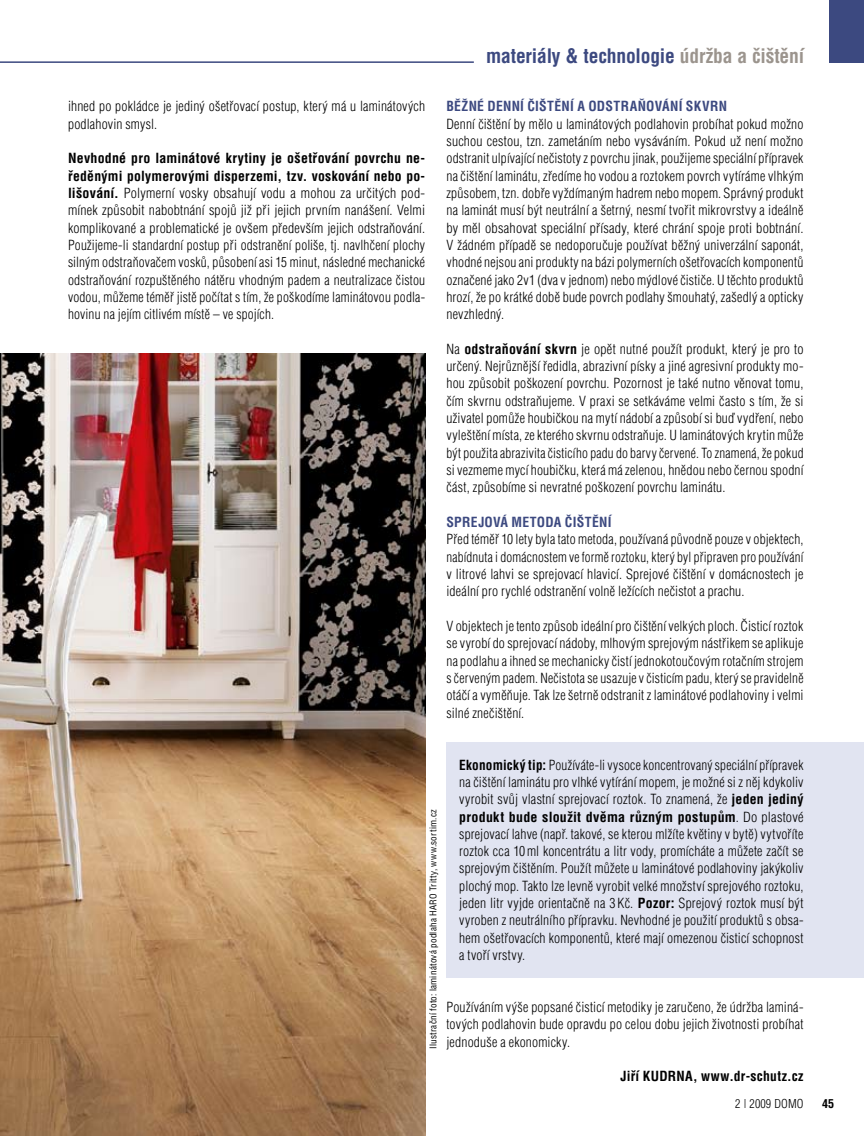
<style>
.page{position:relative;width:864px;height:1136px;background:#fff}
.page>*{position:absolute;margin:0;border:0;box-sizing:border-box;transform-origin:0 0}
.t1{font:700 condensed 19.5px "Helvetica CE";letter-spacing:-.01em;color:#3c4980}
.t2{font:300 condensed 13.65px/17.2px "Helvetica CE";letter-spacing:.015em;color:#000;text-align:justify}
.t3{font:700 condensed 13.65px "Helvetica CE";letter-spacing:.02em;color:#3c4980}
.t4{font:700 condensed 13.65px "Helvetica CE";color:#000}
.t5{font:300 condensed 12px "Helvetica CE";letter-spacing:.01em;color:#000}
.t6{font:700 condensed 12px "Helvetica CE";color:#000}
.t7{font:condensed 9.15px "Helvetica CE";letter-spacing:.03em;color:#000}
.s1{font-weight:700}
.s2{color:#9b948d}
</style>
<div class="page">
<div style="left:446px;top:742px;width:417px;height:235px;background:#e1e4f1"></div>
<div style="left:829px;top:0;width:34px;height:63px;background:#3c4980"></div>
<hr style="left:0;top:61px;width:473px;height:2px;background:#3c4980">
<img style="left:0;top:354px;width:425px;height:781px">
<p class="t2" style="left:68px;top:98px;width:358px">ihned po pokládce je jediný ošetřovací postup, který má u laminátových podlahovin smysl.</p>
<p class="t2" style="left:68px;top:150px;width:358px"><span class="s1">Nevhodné pro laminátové krytiny je ošetřování povrchu ne&shy;ředěnými polymerovými disperzemi, tzv. voskování nebo po&shy;lišování.</span> Polymerní vosky obsahují vodu a mohou za určitých pod&shy;mínek způsobit nabobtnání spojů již při jejich prvním nanášení. Velmi komplikované a problematické je ovšem především jejich odstraňování.<br>Použijeme-li standardní postup při odstranění poliše, tj. navlhčení plochy silným odstraňovačem vosků, působení asi 15 minut, následné mechanické odstraňování rozpuštěného nátěru vhodným padem a neutralizace čistou vodou, můžeme téměř jistě počítat s tím, že poškodíme laminátovou podla&shy;hovinu na jejím citlivém místě – ve spojích.</p>
<h1 class="t1" style="left:486px;top:44px;width:319px">materiály &amp; technologie <span class="s2">údržba a čištění</span></h1>
<p class="t3" style="left:446px;top:98px;width:282px">Běžné denní čištění a odstraňování skvrn</p>
<p class="t2" style="left:446px;top:115px;width:358px">Denní čištění by mělo u laminátových podlahovin probíhat pokud možno suchou cestou, tzn. zametáním nebo vysáváním. Pokud už není možno odstranit ulpívající nečistoty z povrchu jinak, použijeme speciální přípravek na čištění laminátu, zředíme ho vodou a roztokem povrch vytíráme vlhkým způsobem, tzn. dobře vyždímaným hadrem nebo mopem. Správný produkt na laminát musí být neutrální a šetrný, nesmí tvořit mikrovrstvy a ideálně by měl obsahovat speciální přísady, které chrání spoje proti bobtnání.<br>V žádném případě se nedoporučuje používat běžný univerzální saponát, vhodné nejsou ani produkty na bázi polymerních ošetřovacích komponentů označené jako 2v1 (dva v jednom) nebo mýdlové čističe. U těchto produktů hrozí, že po krátké době bude povrch podlahy šmouhatý, zašedlý a opticky nevzhledný.</p>
<p class="t2" style="left:446px;top:340px;width:358px">Na <span class="s1">odstraňování skvrn</span> je opět nutné použít produkt, který je pro to určený. Nejrůznější ředidla, abrazivní písky a jiné agresivní produkty mo&shy;hou způsobit poškození povrchu. Pozornost je také nutno věnovat tomu, čím skvrnu odstraňujeme. V praxi se setkáváme velmi často s tím, že si uživatel pomůže houbičkou na mytí nádobí a způsobí si buď vydření, nebo vyleštění místa, ze kterého skvrnu odstraňuje. U laminátových krytin může být použita abrazivita čisticího padu do barvy červené. To znamená, že pokud si vezmeme mycí houbičku, která má zelenou, hnědou nebo černou spodní část, způsobíme si nevratné poškození povrchu laminátu.</p>
<p class="t3" style="left:446px;top:514px;width:166px">Sprejová metoda čištění</p>
<p class="t2" style="left:446px;top:531px;width:358px">Před téměř 10 lety byla tato metoda, používaná původně pouze v objektech, nabídnuta i domácnostem ve formě roztoku, který byl připraven pro používání v litrové lahvi se sprejovací hlavicí. Sprejové čištění v domácnostech je ideální pro rychlé odstranění volně ležících nečistot a prachu.</p>
<p class="t2" style="left:446px;top:617px;width:358px">V objektech je tento způsob ideální pro čištění velkých ploch. Čisticí roztok se vyrobí do sprejovací nádoby, mlhovým sprejovým nástřikem se aplikuje na podlahu a ihned se mechanicky čistí jednokotoučovým rotačním strojem s červeným padem. Nečistota se usazuje v čisticím padu, který se pravidelně otáčí a vyměňuje. Tak lze šetrně odstranit z laminátové podlahoviny i velmi silné znečištění.</p>
<p class="t7" style="left:428px;top:1048px;width:241px;rotate:-90deg">Ilustrační foto: laminátová podlaha HARO Tritty, www.sortim.cz</p>
<p class="t2" style="left:459px;top:756px;width:346px"><span class="s1">Ekonomický tip:</span> Používáte-li vysoce koncentrovaný speciální přípravek na čištění laminátu pro vlhké vytírání mopem, je možné si z něj kdykoliv vyrobit svůj vlastní sprejovací roztok. To znamená, že <span class="s1">jeden jediný produkt bude sloužit dvěma různým postupům</span>. Do plastové sprejovací lahve (např. takové, se kterou mlžíte květiny v bytě) vytvoříte roztok cca 10ml koncentrátu a litr vody, promícháte a můžete začít se sprejovým čištěním. Použít můžete u laminátové podlahoviny jakýkoliv plochý mop. Takto lze levně vyrobit velké množství sprejového roztoku, jeden litr vyjde orientačně na 3Kč. <span class="s1">Pozor:</span> Sprejový roztok musí být vyroben z neutrálního přípravku. Nevhodné je použití produktů s obsa&shy;hem ošetřovacích komponentů, které mají omezenou čisticí schopnost a tvoří vrstvy.</p>
<p class="t2" style="left:446px;top:998px;width:358px">Používáním výše popsané čisticí metodiky je zaručeno, že údržba laminá&shy;tových podlahovin bude opravdu po celou dobu jejich životnosti probíhat jednoduše a ekonomicky.</p>
<p class="t4" style="left:620px;top:1068px;width:32px">Jiří KUDRNA</p>
<p class="t4" style="left:692px;top:1068px;width:112px">, www.dr-schutz.cz</p>
<p class="t5" style="left:735px;top:1096px;width:68px">2 | 2009 DOMO</p>
<p class="t6" style="left:821px;top:1096px;width:14px">45</p>
</div>
